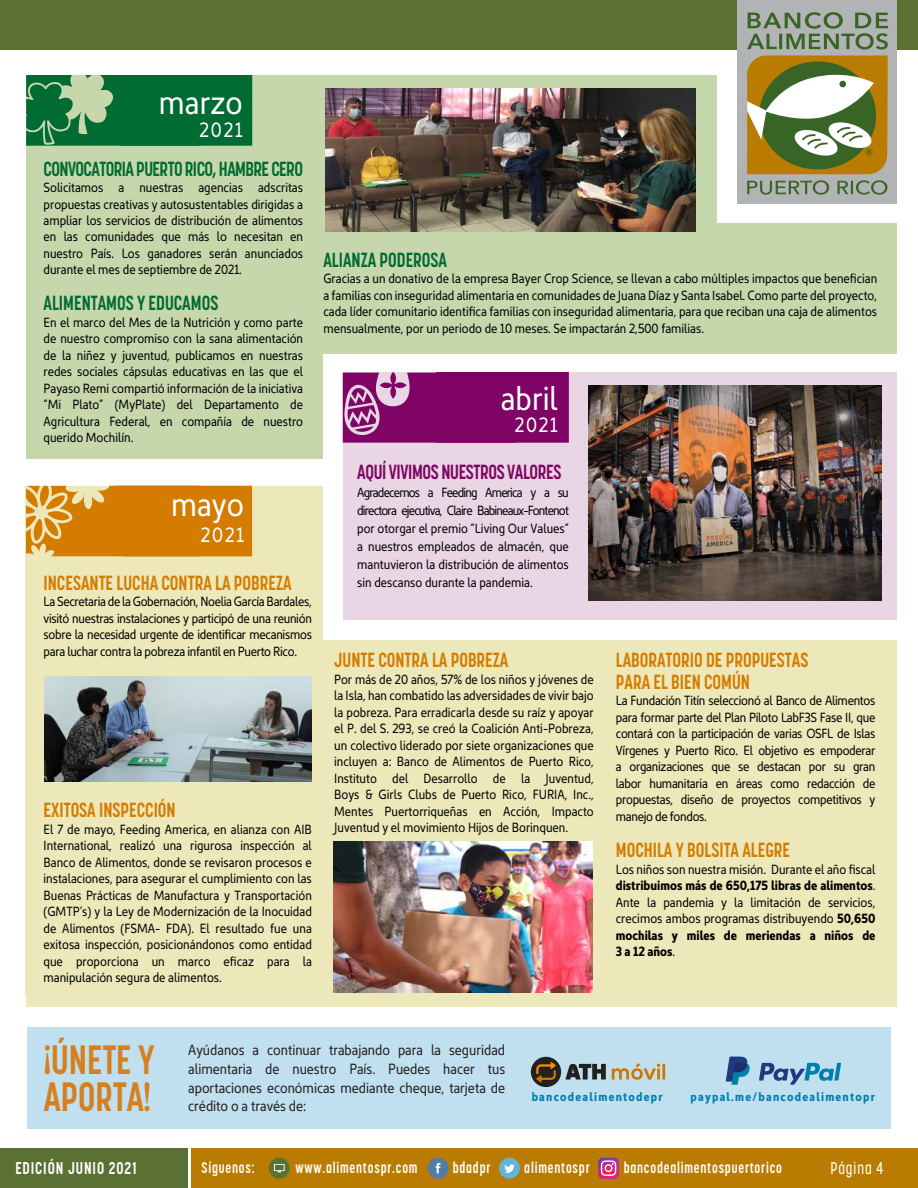
<style>
.page{position:relative;width:918px;height:1188px;background:#fff}
.page>*{position:absolute;margin:0;border:0;box-sizing:border-box;transform-origin:0 0}
.t1{font:700 40.65px/37px "Korolev Condensed";color:#d5801e;scale:.89 1}
.t2{font:33.9px "Kyrial Sans Pro Regular Cond";color:#fff}
.t3{font:21px "Kyrial Sans Pro Regular Cond";letter-spacing:.08em;color:#fff}
.t4{font:700 20.25px/21.6px "Korolev Condensed";color:#d47c00;scale:.89 1}
.t5{font:700 20.25px "Korolev Condensed";color:#006b32;scale:.89 1}
.t6{font:700 20.25px "Korolev Condensed";letter-spacing:-.03em;color:#006b32;scale:.89 1}
.t7{font:700 20.25px "Korolev Condensed";letter-spacing:-.02em;color:#800465;scale:.89 1}
.t8{font:700 16.95px "Korolev Condensed";letter-spacing:.06em;color:#fff;scale:.89 1}
.t9{font:500 16.95px "Korolev Condensed";letter-spacing:.06em;color:#fff;scale:.89 1}
.t10{font:700 15.3px "Korolev Condensed";letter-spacing:.06em;color:#fff;scale:.89 1}
.t11{font:15px/18.6px "Kyrial Sans Pro Regular Cond";color:#241f20;text-align:justify}
.t12{font:13.5px/16.5px "Kyrial Sans Pro Regular Cond";color:#000;text-align:justify}
.t13{font:13.5px/16.5px "Kyrial Sans Pro Bold Cond";color:#000}
.t14{font:12.6px "Kyrial Sans Pro Bold Cond";letter-spacing:.1em;color:#0080b2}
.s1{font-family:"Kyrial Sans Pro Regular Cond"}
.s2{font-family:"Kyrial Sans Pro Bold Cond"}
</style>
<div class="page">
<div style="left:0;top:1149px;width:188px;height:39px;background:#5b7133"></div>
<div style="left:0;top:0;width:918px;height:49px;background:#5b7133"></div>
<div style="left:192px;top:1149px;width:726px;height:39px;background:#ba7c00"></div>
<div style="left:737px;top:0;width:160px;height:204px;background:#b2b3b4"></div>
<svg style="left:747px;top:180px;width:140px;height:15px"></svg>
<svg style="left:747px;top:12px;width:141px;height:162px"></svg>
<div style="left:428px;top:1158px;width:21px;height:21px;background:#507ca6;border-radius:50%"></div>
<svg style="left:436px;top:1163px;width:5px;height:10px"></svg>
<div style="left:499px;top:1158px;width:21px;height:21px;background:#64b4d7;border-radius:50%"></div>
<svg style="left:504px;top:1164px;width:11px;height:9px"></svg>
<svg style="left:598px;top:1158px;width:21px;height:21px"></svg>
<div style="left:269px;top:1158px;width:21px;height:21px;background:#5b7133;border-radius:50%"></div>
<svg style="left:274px;top:1164px;width:11px;height:9px"></svg>
<div style="left:26px;top:640px;width:871px;height:367px;background:#ece8b9"></div>
<div style="left:712px;top:224px;width:185px;height:149px;background:#c6d7ab"></div>
<div style="left:26px;top:75px;width:691px;height:384px;background:#c6d7ab"></div>
<svg style="left:26px;top:75px;width:226px;height:71px;background:#1b7942"></svg>
<img style="left:326px;top:88px;width:369px;height:144px">
<div style="left:324px;top:354px;width:573px;height:116px;background:#fff"></div>
<div style="left:26px;top:486px;width:297px;height:508px;background:#ece8b9"></div>
<svg style="left:26px;top:486px;width:226px;height:71px;background:#d68814"></svg>
<div style="left:343px;top:372px;width:554px;height:248px;background:#e8d6e4"></div>
<svg style="left:343px;top:372px;width:226px;height:71px;background:#8a1971"></svg>
<div style="left:27px;top:1027px;width:864px;height:101px;background:#c0dfef"></div>
<div style="left:531px;top:1057px;width:30px;height:30px;background:#212120;border-radius:50%"></div>
<svg style="left:612px;top:1064px;width:53px;height:16px"></svg>
<svg style="left:536px;top:1062px;width:20px;height:21px"></svg>
<svg style="left:565px;top:1064px;width:41px;height:16px"></svg>
<svg style="left:759px;top:1063px;width:82px;height:22px"></svg>
<svg style="left:726px;top:1057px;width:24px;height:28px"></svg>
<img style="left:334px;top:841px;width:259px;height:151px">
<img style="left:45px;top:676px;width:266px;height:106px">
<img style="left:588px;top:386px;width:293px;height:214px">
<h2 class="t2" style="left:159px;top:79px;width:85px">marzo</h2>
<h3 class="t3" style="left:200px;top:115px;width:44px">2021</h3>
<h3 class="t6" style="left:44px;top:156px;width:293px">CONVOCATORIA PUERTO RICO, HAMBRE CERO</h3>
<p class="t12" style="left:44px;top:178px;width:261px">Solicitamos a nuestras agencias adscritas propuestas creativas y autosustentables dirigidas a ampliar los servicios de distribución de alimentos en las comunidades que más lo necesitan en nuestro País. Los ganadores serán anunciados durante el mes de septiembre de 2021.</p>
<h3 class="t5" style="left:44px;top:291px;width:198px">ALIMENTAMOS Y EDUCAMOS</h3>
<p class="t12" style="left:44px;top:313px;width:261px">En el marco del Mes de la Nutrición y como parte de nuestro compromiso con la sana alimentación de la niñez y juventud, publicamos en nuestras redes sociales cápsulas educativas en las que el Payaso Remi compartió información de la iniciativa “Mi Plato” (MyPlate) del Departamento de Agricultura Federal, en compañía de nuestro querido Mochilín.</p>
<h2 class="t2" style="left:171px;top:481px;width:74px">mayo</h2>
<h3 class="t3" style="left:201px;top:520px;width:44px">2021</h3>
<h3 class="t4" style="left:44px;top:572px;width:280px">INCESANTE LUCHA CONTRA LA POBREZA</h3>
<p class="t12" style="left:44px;top:593px;width:270px">La Secretaria de la Gobernación, Noelia García Bardales, visitó nuestras instalaciones y participó de una reunión sobre la necesidad urgente de identificar mecanismos para luchar contra la pobreza infantil en Puerto Rico.</p>
<h3 class="t4" style="left:44px;top:799px;width:150px">EXITOSA INSPECCIÓN</h3>
<p class="t12" style="left:44px;top:820px;width:270px">El 7 de mayo, Feeding America, en alianza con AIB International, realizó una rigurosa inspección al Banco de Alimentos, donde se revisaron procesos e instalaciones, para asegurar el cumplimiento con las Buenas Prácticas de Manufactura y Transportación (GMTP’s) y la Ley de Modernización de la Inocuidad de Alimentos (FSMA- FDA). El resultado fue una exitosa inspección, posicionándonos como entidad que proporciona un marco eficaz para la manipulación segura de alimentos.</p>
<h3 class="t5" style="left:323px;top:248px;width:141px">ALIANZA PODEROSA</h3>
<p class="t12" style="left:323px;top:270px;width:555px">Gracias a un donativo de la empresa Bayer Crop Science, se llevan a cabo múltiples impactos que benefician a familias con inseguridad alimentaria en comunidades de Juana Díaz y Santa Isabel. Como parte del proyecto, cada líder comunitario identifica familias con inseguridad alimentaria, para que reciban una caja de alimentos mensualmente, por un periodo de 10 meses. Se impactarán 2,500 familias.</p>
<h2 class="t2" style="left:501px;top:375px;width:58px">abril</h2>
<h3 class="t3" style="left:515px;top:411px;width:44px">2021</h3>
<h3 class="t7" style="left:357px;top:460px;width:231px">AQUÍ VIVIMOS NUESTROS VALORES</h3>
<p class="t12" style="left:357px;top:482px;width:213px;line-height:18px">Agradecemos a Feeding America y a su directora ejecutiva, Claire Babineaux-Fontenot por otorgar el premio “Living Our Values” a nuestros empleados de almacén, que mantuvieron la distribución de alimentos sin descanso durante la pandemia.</p>
<h3 class="t4" style="left:334px;top:649px;width:197px">JUNTE CONTRA LA POBREZA</h3>
<p class="t12" style="left:334px;top:670px;width:261px">Por más de 20 años, 57% de los niños y jóvenes de la Isla, han combatido las adversidades de vivir bajo la pobreza. Para erradicarla desde su raíz y apoyar el P. del S. 293, se creó la Coalición Anti-Pobreza, un colectivo liderado por siete organizaciones que incluyen a: Banco de Alimentos de Puerto Rico, Instituto del Desarrollo de la Juventud, Boys &amp; Girls Clubs de Puerto Rico, FURIA, Inc., Mentes Puertorriqueñas en Acción, Impacto Juventud y el movimiento Hijos de Borinquen.</p>
<h3 class="t4" style="left:616px;top:649px;width:218px">LABORATORIO DE PROPUESTAS<br>PARA EL BIEN COMÚN</h3>
<p class="t12" style="left:616px;top:692px;width:261px">La Fundación Titín seleccionó al Banco de Alimentos para formar parte del Plan Piloto LabF3S Fase II, que contará con la participación de varias OSFL de Islas Vírgenes y Puerto Rico. El objetivo es empoderar a organizaciones que se destacan por su gran labor humanitaria en áreas como redacción de propuestas, diseño de proyectos competitivos y manejo de fondos.</p>
<h3 class="t4" style="left:616px;top:839px;width:197px">MOCHILA Y BOLSITA ALEGRE</h3>
<p class="t12" style="left:616px;top:860px;width:261px">Los niños son nuestra misión. Durante el año fiscal</p>
<p class="t13" style="left:616px;top:877px;width:261px">distribuimos más de 650,175 libras de alimentos<span class="s1">.</span></p>
<p class="t12" style="left:616px;top:893px;width:261px">Ante la pandemia y la limitación de servicios, crecimos ambos programas distribuyendo <span class="s2">50,650</span></p>
<p class="t13" style="left:616px;top:926px;width:261px">mochilas y miles de meriendas a niños de<br>3 a 12 años<span class="s1">.</span></p>
<h1 class="t1" style="left:44px;top:1041px;width:126px">¡ÚNETE Y<br>APORTA!</h1>
<p class="t11" style="left:188px;top:1040px;width:318px">Ayúdanos a continuar trabajando para la seguridad alimentaria de nuestro País. Puedes hacer tus aportaciones económicas mediante cheque, tarjeta de crédito o a través de:</p>
<p class="t14" style="left:532px;top:1087px;width:133px">bancodealimentodepr</p>
<p class="t14" style="left:691px;top:1087px;width:186px">paypal.me/bancodealimentopr</p>
<p class="t8" style="left:15px;top:1158px;width:138px">EDICIÓN JUNIO 2021</p>
<p class="t10" style="left:202px;top:1159px;width:61px">Síguenos:</p>
<p class="t10" style="left:295px;top:1159px;width:139px">www.alimentospr.com</p>
<p class="t10" style="left:453px;top:1159px;width:44px">bdadpr</p>
<p class="t10" style="left:524px;top:1159px;width:75px">alimentospr</p>
<p class="t10" style="left:624px;top:1159px;width:179px">bancodealimentospuertorico</p>
<p class="t9" style="left:830px;top:1158px;width:61px">Página 4</p>
</div>
